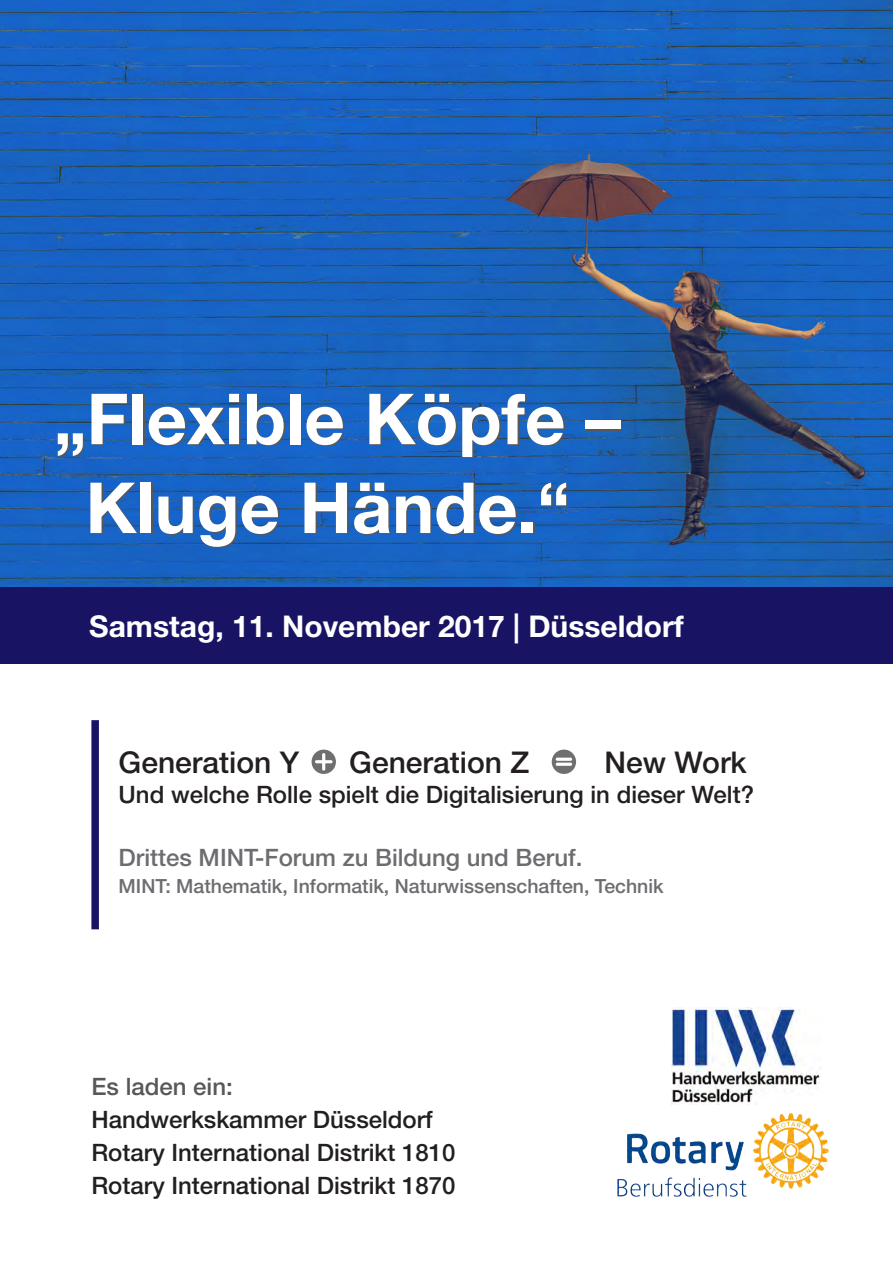
<style>
.page{position:relative;width:893px;height:1263px;background:#fff}
.page>*{position:absolute;margin:0;border:0;box-sizing:border-box;transform-origin:0 0}
.t1{font:700 70.5px "Helvetica Neue";color:#fff}
.t2{font:700 30px "Helvetica Neue";color:#fff}
.t3{font:500 30px "Helvetica Neue";color:#231f20}
.t4{font:500 24px "Helvetica Neue";color:#231f20}
.t5{font:500 24px "Helvetica Neue";color:#6c6d70}
.t6{font:500 24px "Helvetica Neue";color:#57585a}
.t7{font:500 19.5px "Helvetica Neue";color:#6c6d70}
</style>
<div class="page">
<img style="left:0;top:0;width:893px;height:587px">
<img style="left:671px;top:1007px;width:149px;height:98px">
<div style="left:0;top:587px;width:892px;height:76px;background:#191364"></div>
<div style="left:91px;top:720px;width:8px;height:209px;background:#191364"></div>
<div style="left:312px;top:750px;width:24px;height:24px;background:#706f6f;border-radius:50%"></div>
<hr style="left:315px;top:760px;width:18px;height:3px;background:#fff;border-radius:2px">
<hr style="left:322px;top:753px;width:3px;height:18px;background:#fff;border-radius:2px">
<div style="left:552px;top:750px;width:24px;height:24px;background:#706f6f;border-radius:50%"></div>
<hr style="left:556px;top:763px;width:16px;height:3px;background:#fff;border-radius:2px">
<hr style="left:556px;top:758px;width:16px;height:3px;background:#fff;border-radius:2px">
<img style="left:617px;top:1113px;width:212px;height:84px">
<p class="t1" style="left:54px;top:375px;width:568px">„Flexible Köpfe –</p>
<p class="t1" style="left:86px;top:464px;width:486px">Kluge Hände.“</p>
<p class="t2" style="left:89px;top:608px;width:596px">Samstag, 11. November 2017 | Düsseldorf</p>
<p class="t3" style="left:119px;top:744px;width:182px">Generation Y</p>
<p class="t3" style="left:349px;top:744px;width:182px">Generation Z</p>
<p class="t3" style="left:604px;top:744px;width:144px">New Work</p>
<p class="t4" style="left:119px;top:780px;width:637px">Und welche Rolle spielt die Digitalisierung in dieser Welt?</p>
<p class="t5" style="left:119px;top:843px;width:465px">Drittes MINT-Forum zu Bildung und Beruf.</p>
<p class="t7" style="left:119px;top:875px;width:546px">MINT: Mathematik, Informatik, Naturwissenschaften, Technik</p>
<p class="t6" style="left:91px;top:1072px;width:143px">Es laden ein:</p>
<p class="t4" style="left:91px;top:1105px;width:343px">Handwerkskammer Düsseldorf</p>
<p class="t4" style="left:91px;top:1138px;width:366px">Rotary International Distrikt 1810</p>
<p class="t4" style="left:91px;top:1171px;width:366px">Rotary International Distrikt 1870</p>
</div>
